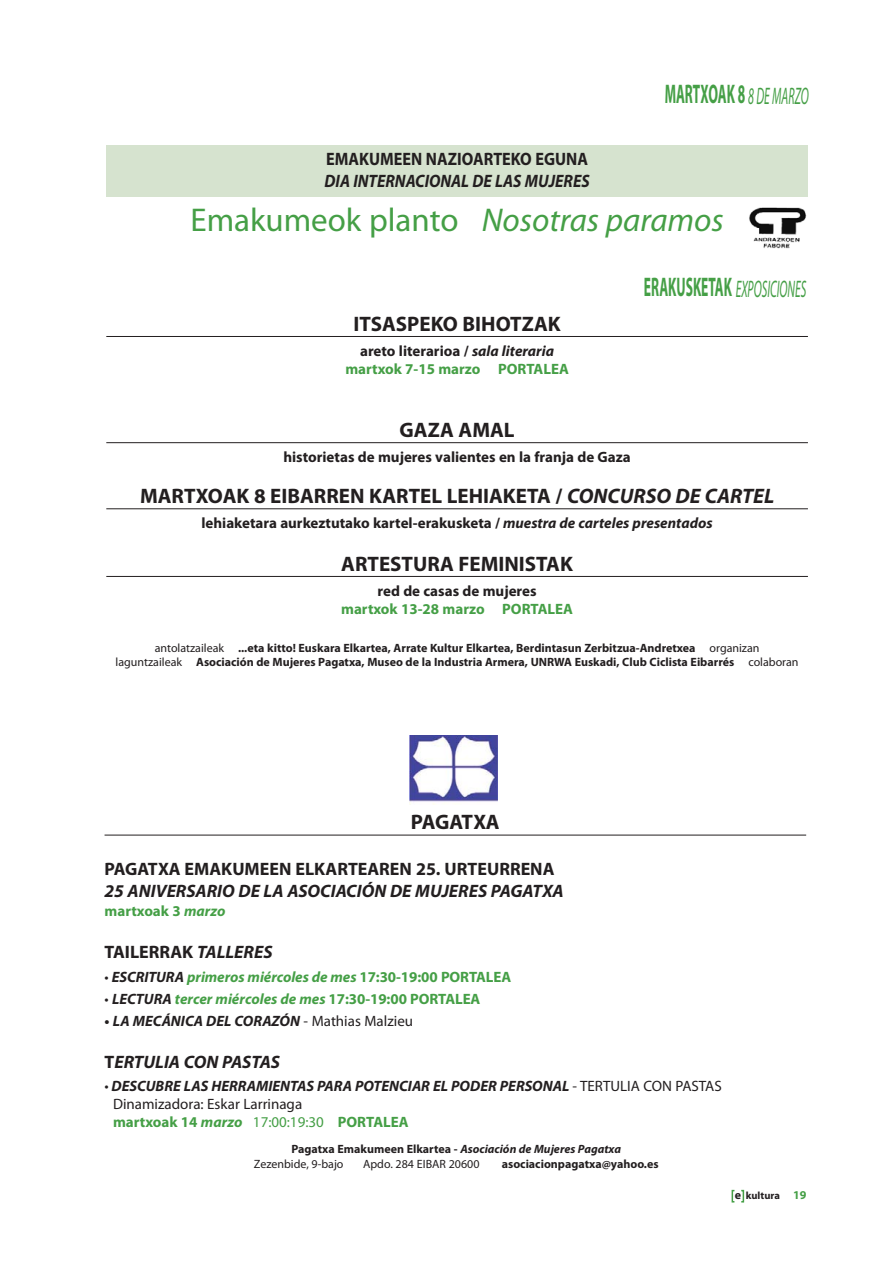
<style>
.page{position:relative;width:893px;height:1263px;background:#fff}
.page>*{position:absolute;margin:0;border:0;box-sizing:border-box;transform-origin:0 0}
.t1{font:33px "Myriad Pro";color:#459f46}
.t2{font:700 27px "Myriad Pro";color:#459f46;scale:.5 1}
.t3{font:italic 24px "Myriad Pro";color:#459f46;scale:.5 1}
.t4{font:700 21px "Myriad Pro";color:#231f20}
.t5{font:700 21px "Myriad Pro";letter-spacing:-.02em;color:#231f20}
.t6{font:italic 700 18px "Myriad Pro";color:#231f20}
.t7{font:700 18px "Myriad Pro";color:#231f20}
.t8{font:italic 700 18px "Myriad Pro";color:#231f20;scale:.9 1}
.t9{font:700 18px "Myriad Pro";color:#231f20;scale:.9 1}
.t10{font:italic 700 15px/18px "Myriad Pro";color:#231f20}
.t11{font:700 15px "Myriad Pro";color:#231f20}
.t12{font:italic 700 15px "Myriad Pro";letter-spacing:-.005em;color:#459f46}
.t13{font:700 15px/18px "Myriad Pro";color:#459f46;text-align:center}
.t14{font:700 12px/14.4px "Myriad Pro";color:#231f20;text-align:center}
.t15{font:italic 700 12px/14.7px "Myriad Pro";color:#231f20}
.t16{font:12px "Myriad Pro";color:#231f20}
.t17{font:700 10.5px "Myriad Pro";color:#231f20}
.s1{font-weight:400;font-style:italic;font-size:24px}
.s2{font-style:italic}
.s3{color:#231f20}
.s4{font-style:italic;color:#231f20}
.s5{font-weight:700;font-style:normal;font-size:27px}
.s6{font-weight:400}
.s7{font-weight:400;font-style:normal;color:#231f20}
.s8{font-style:normal}
.s9{font-weight:400;font-style:normal}
.s10{font-style:normal;color:#459f46}
.s11{color:#459f46}
.s12{font-weight:400;font-style:normal;color:#459f46}
.s13{font-size:12px}
.s14{font-size:12px;color:#459f46}
</style>
<div class="page">
<svg style="left:732px;top:1190px;width:3px;height:12px"></svg>
<div style="left:740px;top:1190px;width:4px;height:12px;border:2px solid #459f46"></div>
<img style="left:749px;top:207px;width:58px;height:42px">
<hr style="left:106px;top:336px;width:702px;height:1px;background:#231f20">
<hr style="left:105px;top:835px;width:701px;height:1px;background:#231f20">
<img style="left:410px;top:736px;width:87px;height:68px">
<div style="left:106px;top:146px;width:702px;height:51px;background:#d6e3cf"></div>
<hr style="left:106px;top:442px;width:702px;height:1px;background:#231f20">
<hr style="left:106px;top:508px;width:702px;height:1px;background:#231f20">
<hr style="left:106px;top:576px;width:702px;height:1px;background:#231f20">
<h3 class="t9" style="left:326px;top:152px;width:292px">EMAKUMEEN NAZIOARTEKO EGUNA</h3>
<h3 class="t8" style="left:325px;top:174px;width:296px">DIA INTERNACIONAL DE LAS MUJERES</h3>
<h2 class="t2" style="left:665px;top:84px;width:289px">MARTXOAK 8 <span class="s1">8 DE MARZO</span></h2>
<h1 class="t1" style="left:190px;top:208px;width:535px">Emakumeok planto <span class="s2">Nosotras paramos</span></h1>
<h3 class="t4" style="left:354px;top:316px;width:209px">ITSASPEKO BIHOTZAK</h3>
<p class="t13" style="left:345px;top:343px;width:225px"><span class="s3">areto literarioa /</span> <span class="s4">sala literaria </span>martxok 7-15 marzo PORTALEA</p>
<h3 class="t3" style="left:644px;top:280px;width:326px"><span class="s5">ERAKUSKETAK</span> EXPOSICIONES</h3>
<h3 class="t4" style="left:400px;top:422px;width:116px">GAZA AMAL</h3>
<p class="t11" style="left:283px;top:451px;width:349px">historietas de mujeres valientes en la franja de Gaza</p>
<h3 class="t4" style="left:140px;top:488px;width:636px">MARTXOAK 8 EIBARREN KARTEL LEHIAKETA / <span class="s2">CONCURSO DE CARTEL</span></h3>
<p class="t11" style="left:201px;top:517px;width:513px">lehiaketara aurkeztutako kartel-erakusketa / <span class="s2">muestra de carteles presentados</span></p>
<h3 class="t4" style="left:341px;top:556px;width:233px">ARTESTURA FEMINISTAK</h3>
<p class="t11" style="left:378px;top:585px;width:161px">red de casas de mujeres</p>
<p class="t13" style="left:341px;top:601px;width:233px">martxok 13-28 marzo PORTALEA</p>
<p class="t14" style="left:116px;top:641px;width:684px"><span class="s6">antolatzaileak</span> ...eta kitto! Euskara Elkartea, Arrate Kultur Elkartea, Berdintasun Zerbitzua-Andretxea <span class="s6">organizan<br>laguntzaileak</span> Asociación de Mujeres Pagatxa, Museo de la Industria Armera, UNRWA Euskadi, Club Ciclista Eibarrés <span class="s6">colaboran</span></p>
<h3 class="t5" style="left:411px;top:814px;width:90px">PAGATXA</h3>
<h3 class="t7" style="left:105px;top:863px;width:451px">PAGATXA EMAKUMEEN ELKARTEAREN 25. URTEURRENA</h3>
<h3 class="t6" style="left:105px;top:884px;width:461px">25 ANIVERSARIO DE LA ASOCIACIÓN DE MUJERES PAGATXA</h3>
<p class="t13" style="left:105px;top:904px;width:123px">martxoak 3 <span class="s2">marzo</span></p>
<h3 class="t7" style="left:105px;top:945px;width:169px">TAILERRAK <span class="s2">TALLERES</span></h3>
<p class="t12" style="left:105px;top:971px;width:408px"><span class="s7">•</span> <span class="s3">ESCRITURA</span> primeros miércoles de mes <span class="s8">17:30-19:00 PORTALEA</span></p>
<p class="t12" style="left:105px;top:993px;width:377px"><span class="s7">•</span> <span class="s3">LECTURA</span> tercer miércoles de mes <span class="s8">17:30-19:00 PORTALEA</span></p>
<p class="t10" style="left:105px;top:1013px;width:310px"><span class="s8">•</span> LA MECÁNICA DEL CORAZÓN <span class="s9">- Mathias Malzieu</span></p>
<h3 class="t6" style="left:105px;top:1055px;width:177px"><span class="s8">T</span>ERTULIA CON PASTAS</h3>
<p class="t10" style="left:113px;top:1078px;width:610px;text-indent:-9px"><span class="s6">•</span> DESCUBRE LAS HERRAMIENTAS PARA POTENCIAR EL PODER PERSONAL <span class="s9">- TERTULIA CON PASTAS<br>Dinamizadora: Eskar Larrinaga<br></span><span class="s10">martxoak 14</span> <span class="s11">marzo</span> <span class="s12">17:00:19:30</span> <span class="s10">PORTALEA</span></p>
<p class="t15" style="left:254px;top:1142px;width:369px;text-indent:38px"><span class="s8">Pagatxa Emakumeen Elkartea -</span> Asociación de Mujeres Pagatxa<br><span class="s9">Zezenbide, 9-bajo</span></p>
<p class="t16" style="left:363px;top:1159px;width:118px">Apdo. 284 EIBAR 20600</p>
<p class="t14" style="left:502px;top:1157px;width:158px">asociacionpagatxa@yahoo.es</p>
<p class="t17" style="left:735px;top:1191px;width:73px"><span class="s13">e</span> kultura <span class="s14">19</span></p>
</div>
